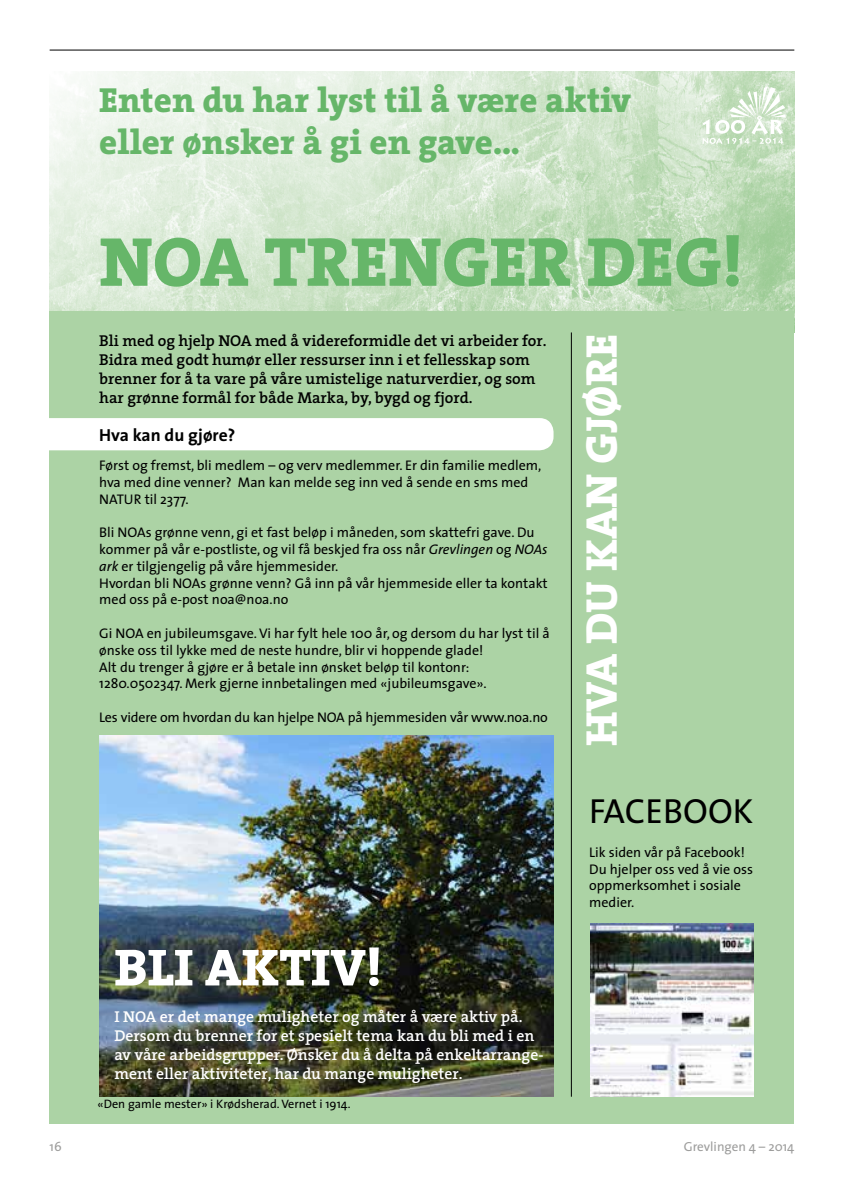
<style>
.page{position:relative;width:844px;height:1191px;background:#fff}
.page>*{position:absolute;margin:0;border:0;box-sizing:border-box;transform-origin:0 0}
.t1{font:800 70px "The Serif";color:#66b669}
.t2{font:800 52.5px "The Serif";color:#fff}
.t3{font:800 44.62px "The Serif";color:#fff}
.t4{font:800 35px/42px "The Serif";color:#66b669}
.t5{font:35px "The Sans";color:#000}
.t6{font:700 17.5px "The Sans";color:#000}
.t7{font:600 15.75px/18.9px "The Serif";color:#000}
.t8{font:600 15.75px/18.9px "The Serif";color:#fff}
.t9{font:14px/16.8px "The Sans";color:#000}
.t10{font:13.12px "The Sans";color:#9d9d9c}
.t11{font:12.25px "The Sans";color:#000}
.s1{font-style:italic}
</style>
<div class="page">
<hr style="left:50px;top:50px;width:744px;height:1px;background:#000">
<img style="left:50px;top:72px;width:744px;height:239px">
<div style="left:50px;top:311px;width:744px;height:813px;background:#acd3a5"></div>
<hr style="left:570px;top:332px;width:1px;height:764px;background:#000">
<div style="left:50px;top:418px;width:503px;height:32px;background:#fff"></div>
<svg style="left:702px;top:86px;width:83px;height:58px"></svg>
<img style="left:99px;top:735px;width:454px;height:361px">
<img style="left:590px;top:924px;width:163px;height:172px">
<h3 class="t4" style="left:99px;top:81px;width:533px">Enten du har lyst til å være aktiv eller ønsker å gi en gave...</h3>
<h1 class="t1" style="left:99px;top:231px;width:645px">NOA TRENGER DEG!</h1>
<p class="t7" style="left:99px;top:333px;width:448px">Bli med og hjelp NOA med å videreformidle det vi arbeider for.<br>Bidra med godt humør eller ressurser inn i et fellesskap som brenner for å ta vare på våre umistelige naturverdier, og som har grønne formål for både Marka, by, bygd og fjord.</p>
<p class="t6" style="left:99px;top:427px;width:137px">Hva kan du gjøre?</p>
<p class="t9" style="left:99px;top:457px;width:443px">Først og fremst, bli medlem – og verv medlemmer. Er din familie medlem, hva med dine venner? Man kan melde seg inn ved å sende en sms med<br>NATUR til 2377.</p>
<p class="t9" style="left:99px;top:524px;width:450px">Bli NOAs grønne venn, gi et fast beløp i måneden, som skattefri gave. Du kommer på vår e-postliste, og vil få beskjed fra oss når <span class="s1">Grevlingen</span> og <span class="s1">NOAs ark</span> er tilgjengelig på våre hjemmesider.<br>Hvordan bli NOAs grønne venn? Gå inn på vår hjemmeside eller ta kontakt med oss på e-post noa@noa.no</p>
<p class="t9" style="left:99px;top:625px;width:452px">Gi NOA en jubileumsgave. Vi har fylt hele 100 år, og dersom du har lyst til å ønske oss til lykke med de neste hundre, blir vi hoppende glade!<br>Alt du trenger å gjøre er å betale inn ønsket beløp til kontonr:<br>1280.0502347. Merk gjerne innbetalingen med «jubileumsgave».</p>
<p class="t9" style="left:99px;top:709px;width:450px">Les videre om hvordan du kan hjelpe NOA på hjemmesiden vår www.noa.no</p>
<h2 class="t2" style="left:114px;top:944px;width:269px">BLI AKTIV!</h2>
<p class="t8" style="left:114px;top:1008px;width:430px">I NOA er det mange muligheter og måter å være aktiv på.<br>Dersom du brenner for et spesielt tema kan du bli med i en av våre arbeidsgrupper. Ønsker du å delta på enkeltarrange&shy;ment eller aktiviteter, har du mange muligheter.</p>
<p class="t11" style="left:97px;top:1097px;width:254px">«Den gamle mester» i Krødsherad. Vernet i 1914.</p>
<h3 class="t3" style="left:581px;top:746px;width:414px;rotate:-90deg">HVA DU KAN GJØRE</h3>
<h3 class="t5" style="left:589px;top:792px;width:166px">FACEBOOK</h3>
<p class="t9" style="left:589px;top:844px;width:165px">Lik siden vår på Facebook!<br>Du hjelper oss ved å vie oss oppmerksomhet i sosiale medier.</p>
<p class="t10" style="left:50px;top:1139px;width:14px">16</p>
<p class="t10" style="left:683px;top:1141px;width:112px">Grevlingen 4 – 2014</p>
</div>
